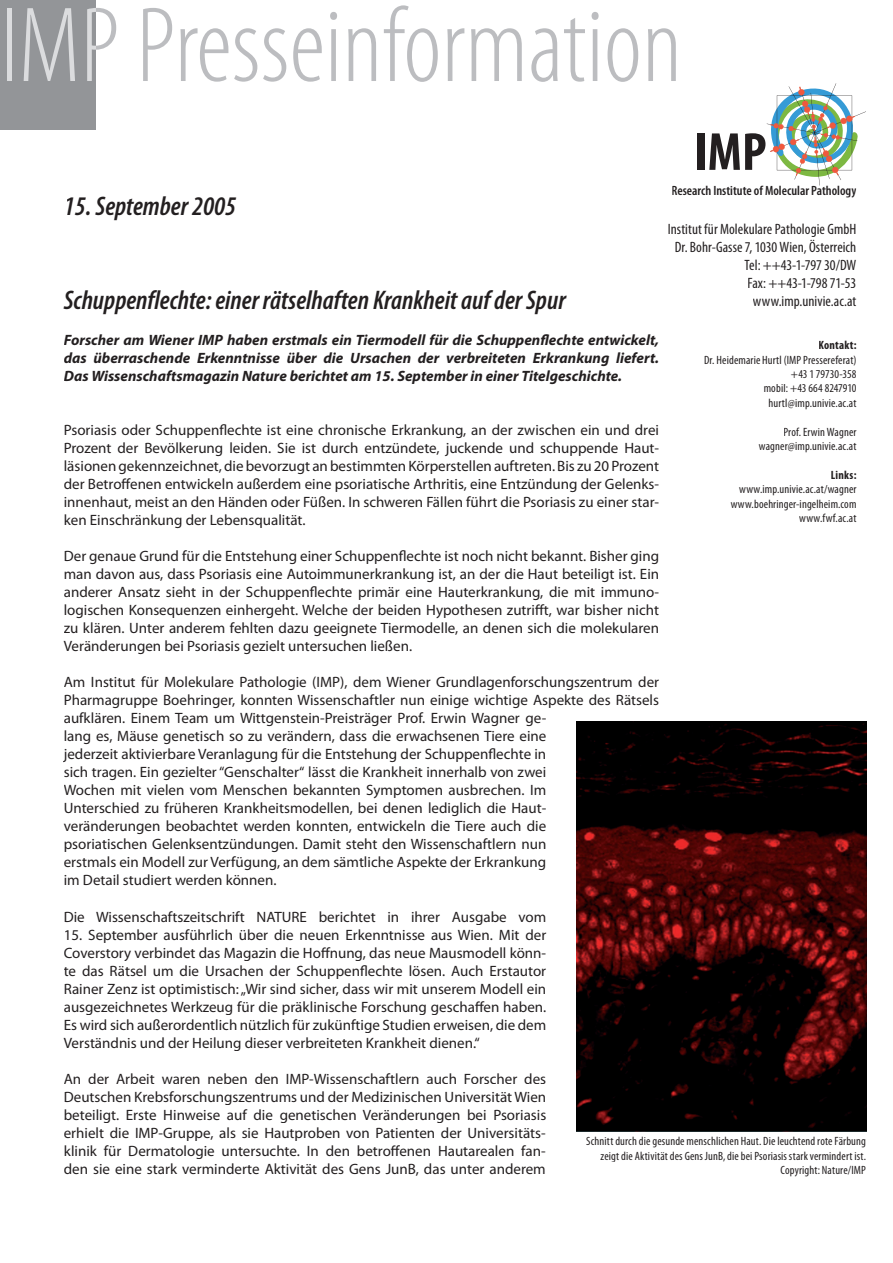
<style>
.page{position:relative;width:893px;height:1263px;background:#fff}
.page>*{position:absolute;margin:0;border:0;box-sizing:border-box;transform-origin:0 0}
.t1{font:300 condensed 108px "Myriad Pro";color:#bcbdc0}
.t2{font:700 condensed 54px "Myriad Pro";color:#231f20}
.t3{font:italic 600 condensed 27px "Myriad Pro";color:#231f20}
.t4{font:15px/18px "Myriad Pro";color:#231f20;text-align:justify}
.t5{font:italic 700 15px/18px "Myriad Pro";color:#231f20;text-align:justify}
.t6{font:condensed 15px/18px "Myriad Pro";letter-spacing:.005em;color:#231f20;text-align:right}
.t7{font:600 condensed 13.5px "Myriad Pro";color:#231f20}
.t8{font:condensed 12px/14.4px "Myriad Pro";letter-spacing:.01em;color:#231f20;text-align:right}
.t9{font:700 condensed 12px "Myriad Pro";letter-spacing:.015em;color:#231f20}
</style>
<div class="page">
<svg style="left:767px;top:83px;width:99px;height:103px"></svg>
<div style="left:0;top:0;width:96px;height:130px;background:#939598"></div>
<img style="left:576px;top:721px;width:290px;height:411px">
<h1 class="t1" style="left:0;top:-12px;width:684px">IMP Presseinformation</h1>
<h3 class="t3" style="left:64px;top:192px;width:174px">15. September 2005</h3>
<h2 class="t2" style="left:694px;top:122px;width:74px">IMP</h2>
<p class="t7" style="left:671px;top:183px;width:186px">Research Institute of Molecular Pathology</p>
<p class="t6" style="left:668px;top:220px;width:190px">Institut für Molekulare Pathologie GmbH<br>Dr. Bohr-Gasse 7, 1030 Wien, Österreich<br>Tel: ++43-1-797 30/DW<br>Fax: ++43-1-798 71-53 www.imp.univie.ac.at</p>
<h3 class="t3" style="left:64px;top:286px;width:503px">Schuppenflechte: einer rätselhaften Krankheit auf der Spur</h3>
<p class="t5" style="left:64px;top:332px;width:597px">Forscher am Wiener IMP haben erstmals ein Tiermodell für die Schuppenflechte entwickelt, das überraschende Erkenntnisse über die Ursachen der verbreiteten Erkrankung liefert.<br>Das Wissenschaftsmagazin Nature berichtet am 15. September in einer Titelgeschichte.</p>
<p class="t4" style="left:64px;top:422px;width:597px">Psoriasis oder Schuppenflechte ist eine chronische Erkrankung, an der zwischen ein und drei Prozent der Bevölkerung leiden. Sie ist durch entzündete, juckende und schuppende Haut&shy;läsionen gekennzeichnet, die bevorzugt an bestimmten Körperstellen auftreten. Bis zu 20 Prozent der Betroffenen entwickeln außerdem eine psoriatische Arthritis, eine Entzündung der Gelenks&shy;innenhaut, meist an den Händen oder Füßen. In schweren Fällen führt die Psoriasis zu einer star&shy;ken Einschränkung der Lebensqualität.</p>
<p class="t4" style="left:64px;top:548px;width:597px">Der genaue Grund für die Entstehung einer Schuppenflechte ist noch nicht bekannt. Bisher ging man davon aus, dass Psoriasis eine Autoimmunerkrankung ist, an der die Haut beteiligt ist. Ein anderer Ansatz sieht in der Schuppenflechte primär eine Hauterkrankung, die mit immuno&shy;logischen Konsequenzen einhergeht. Welche der beiden Hypothesen zutrifft, war bisher nicht zu klären. Unter anderem fehlten dazu geeignete Tiermodelle, an denen sich die molekularen Veränderungen bei Psoriasis gezielt untersuchen ließen.</p>
<p class="t4" style="left:64px;top:674px;width:597px;text-align:left">Am Institut für Molekulare Pathologie (IMP), dem Wiener Grundlagenforschungszentrum der Pharmagruppe Boehringer, konnten Wissenschaftler nun einige wichtige Aspekte des Rätsels aufklären. Einem Team um Wittgenstein-Preisträger Prof. Erwin Wagner ge-<br>lang es, Mäuse genetisch so zu verändern, dass die erwachsenen Tiere eine<br>jederzeit aktivierbare Veranlagung für die Entstehung der Schuppenflechte in<br>sich tragen. Ein gezielter “Genschalter“ lässt die Krankheit innerhalb von zwei<br>Wochen mit vielen vom Menschen bekannten Symptomen ausbrechen. Im<br>Unterschied zu früheren Krankheitsmodellen, bei denen lediglich die Haut-<br>veränderungen beobachtet werden konnten, entwickeln die Tiere auch die<br>psoriatischen Gelenksentzündungen. Damit steht den Wissenschaftlern nun<br>erstmals ein Modell zur Verfügung, an dem sämtliche Aspekte der Erkrankung<br>im Detail studiert werden können.</p>
<p class="t4" style="left:64px;top:908px;width:484px">Die Wissenschaftszeitschrift NATURE berichtet in ihrer Ausgabe vom</p>
<p class="t4" style="left:64px;top:926px;width:484px">15. September ausführlich über die neuen Erkenntnisse aus Wien. Mit der Coverstory verbindet das Magazin die Hoffnung, das neue Mausmodell könn&shy;te das Rätsel um die Ursachen der Schuppenflechte lösen. Auch Erstautor Rainer Zenz ist optimistisch: „Wir sind sicher, dass wir mit unserem Modell ein ausgezeichnetes Werkzeug für die präklinische Forschung geschaffen haben.<br>Es wird sich außerordentlich nützlich für zukünftige Studien erweisen, die dem Verständnis und der Heilung dieser verbreiteten Krankheit dienen.“</p>
<p class="t4" style="left:64px;top:1070px;width:484px">An der Arbeit waren neben den IMP-Wissenschaftlern auch Forscher des Deutschen Krebsforschungszentrums und der Medizinischen Universität Wien beteiligt. Erste Hinweise auf die genetischen Veränderungen bei Psoriasis erhielt die IMP-Gruppe, als sie Hautproben von Patienten der Universitäts&shy;klinik für Dermatologie untersuchte. In den betroffenen Hautarealen fan&shy;den sie eine stark verminderte Aktivität des Gens JunB, das unter anderem</p>
<p class="t9" style="left:819px;top:339px;width:39px">Kontakt:</p>
<p class="t8" style="left:704px;top:353px;width:154px">Dr. Heidemarie Hurtl (IMP Pressereferat) +43 1 79730-358<br>mobil: +43 664 8247910 hurtl@imp.univie.ac.at</p>
<p class="t8" style="left:759px;top:425px;width:99px">Prof. Erwin Wagner wagner@imp.univie.ac.at</p>
<p class="t9" style="left:831px;top:468px;width:27px">Links:</p>
<p class="t8" style="left:731px;top:482px;width:127px">www.imp.univie.ac.at/wagner www.boehringer-ingelheim.com www.fwf.ac.at</p>
<p class="t8" style="left:586px;top:1134px;width:281px">Schnitt durch die gesunde menschlichen Haut. Die leuchtend rote Färbung zeigt die Aktivität des Gens JunB, die bei Psoriasis stark vermindert ist.<br>Copyright: Nature/IMP</p>
</div>
